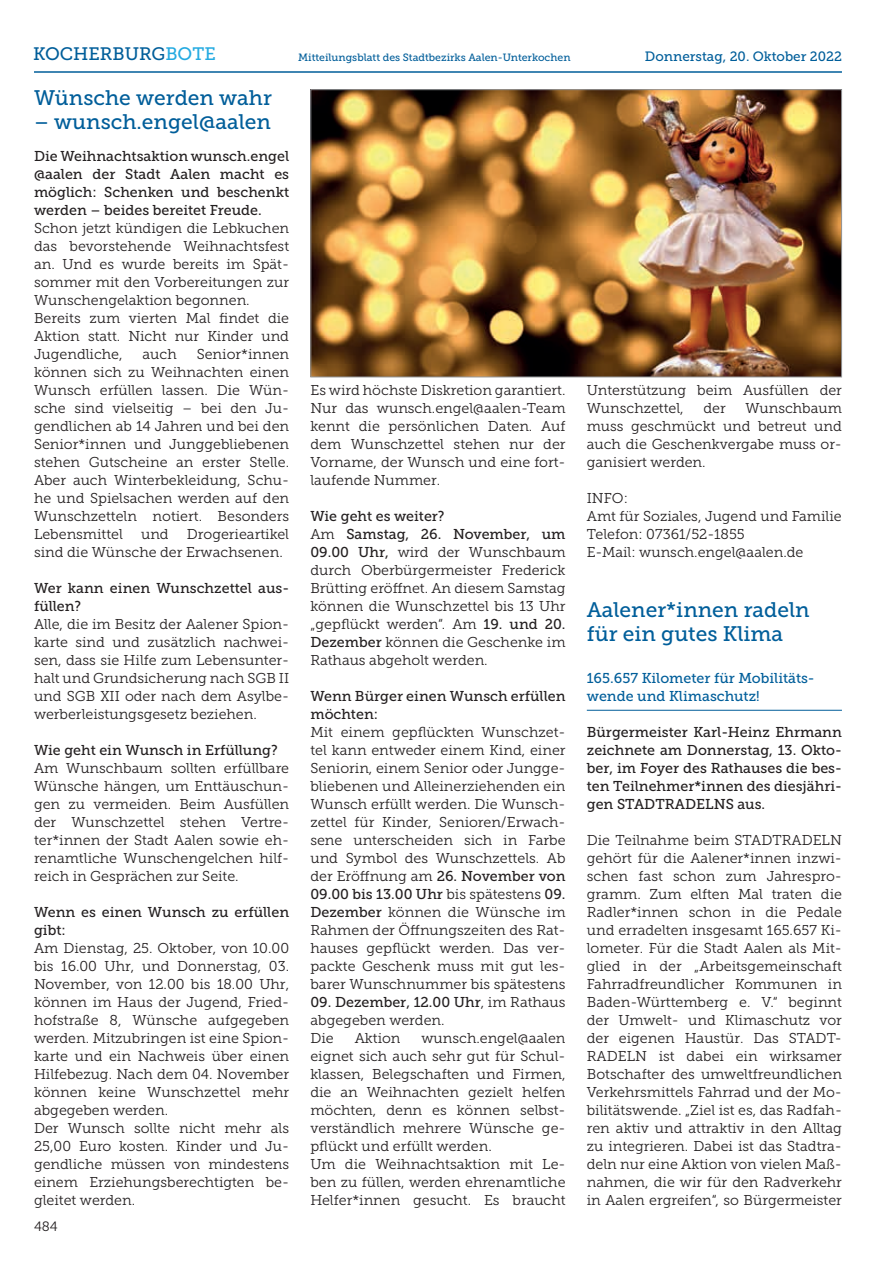
<style>
.page{position:relative;width:893px;height:1263px;background:#fff}
.page>*{position:absolute;margin:0;border:0;box-sizing:border-box;transform-origin:0 0}
.t1{font:21px/24px "Museo Slab 500";color:#005e9a}
.t2{font:18px "Museo Slab 500";color:#005e9a}
.t3{font:14.25px/18px "Museo Slab 300";color:#231f20;text-align:justify}
.t4{font:14.25px/18px "Museo Slab 500";color:#231f20}
.t5{font:14.25px/18px "Museo Slab 500";color:#005e9a}
.t6{font:13.5px "Museo Slab 500";color:#005e9a}
.t7{font:13.5px "Museo Slab 300";color:#231f20}
.t8{font:10.5px "Museo Slab 500";color:#005e9a}
.s1{color:#24aae1}
.s2{font-family:"Museo Slab 300"}
.s3{font-family:"Museo Slab 500"}
</style>
<div class="page">
<hr style="left:34px;top:71px;width:808px;height:2px;background:#005e9a">
<hr style="left:587px;top:710px;width:255px;height:1px;background:#005e9a">
<img style="left:312px;top:91px;width:528px;height:284px">
<div style="left:310px;top:89px;width:532px;height:288px;border:1px solid #939598"></div>
<p class="t2" style="left:33px;top:44px;width:184px">KOCHERBURG<span class="s1">BOTE</span></p>
<p class="t8" style="left:298px;top:51px;width:274px">Mitteilungsblatt des Stadtbezirks Aalen-Unterkochen</p>
<p class="t6" style="left:645px;top:49px;width:199px">Donnerstag, 20. Oktober 2022</p>
<h1 class="t1" style="left:34px;top:86px;width:239px">Wünsche werden wahr</h1>
<h1 class="t1" style="left:34px;top:110px;width:238px">– wunsch.engel@aalen</h1>
<p class="t4" style="left:34px;top:147px;width:257px;text-align:justify">Die Weihnachtsaktion wunsch.engel @aalen der Stadt Aalen macht es möglich: Schenken und beschenkt werden – beides bereitet Freude.</p>
<p class="t3" style="left:34px;top:219px;width:257px;text-align:left">Schon jetzt kündigen die Lebkuchen das bevorstehende Weihnachtsfest an. Und es wurde bereits im Spät&shy;sommer mit den Vorbereitungen zur<br>Wunschengelaktion begonnen.<br>Bereits zum vierten Mal findet die<br>Aktion statt. Nicht nur Kinder und<br>Jugendliche,</p>
<p class="t3" style="left:34px;top:345px;width:257px;text-indent:163px">Senior*innen können sich zu Weihnachten einen Wunsch erfüllen lassen. Die Wün&shy;sche sind vielseitig – bei den Ju&shy;gendlichen ab 14 Jahren und bei den Senior*innen und Junggebliebenen stehen Gutscheine an erster Stelle.<br>Aber auch Winterbekleidung, Schu&shy;he und Spielsachen werden auf den Wunschzetteln notiert. Besonders Lebensmittel</p>
<p class="t3" style="left:143px;top:345px;width:36px">auch</p>
<p class="t3" style="left:34px;top:525px;width:257px;text-indent:153px">Drogerieartikel sind die Wünsche der Erwachsenen.</p>
<p class="t4" style="left:34px;top:579px;width:257px">Wer kann einen Wunschzettel aus&shy;füllen?</p>
<p class="t3" style="left:34px;top:615px;width:257px">Alle, die im Besitz der Aalener Spion&shy;karte sind und zusätzlich nachwei&shy;sen, dass sie Hilfe zum Lebensunter&shy;halt und Grundsicherung nach SGB II und SGB XII oder nach dem Asylbe&shy;werberleistungsgesetz beziehen.</p>
<p class="t4" style="left:34px;top:741px;width:245px">Wie geht ein Wunsch in Erfüllung?</p>
<p class="t3" style="left:34px;top:759px;width:257px">Am Wunschbaum sollten erfüllbare Wünsche hängen, um Enttäuschun&shy;gen zu vermeiden. Beim Ausfüllen der Wunschzettel stehen Vertre&shy;ter*innen der Stadt Aalen sowie eh&shy;renamtliche Wunschengelchen hilf&shy;reich in Gesprächen zur Seite.</p>
<p class="t4" style="left:34px;top:903px;width:257px">Wenn es einen Wunsch zu erfüllen gibt:</p>
<p class="t3" style="left:34px;top:939px;width:257px;text-align:left">Am Dienstag, 25. Oktober, von 10.00 bis 16.00 Uhr, und Donnerstag, 03.<br>November, von 12.00 bis 18.00 Uhr, können im Haus der Jugend, Fried&shy;hofstraße 8, Wünsche aufgegeben werden. Mitzubringen ist eine Spion&shy;karte und ein Nachweis über einen<br>Hilfebezug. Nach dem 04. November können keine Wunschzettel mehr abgegeben werden.<br>Der Wunsch sollte nicht mehr als<br>25,00 Euro kosten. Kinder und Ju&shy;gendliche müssen von mindestens einem Erziehungsberechtigten be&shy;gleitet werden.</p>
<p class="t3" style="left:141px;top:525px;width:29px">und</p>
<p class="t7" style="left:34px;top:1218px;width:25px">484</p>
<p class="t3" style="left:310px;top:381px;width:257px">Es wird höchste Diskretion garantiert.<br>Nur das wunsch.engel@aalen-Team kennt die persönlichen Daten. Auf dem Wunschzettel stehen nur der Vorname, der Wunsch und eine fort&shy;laufende Nummer.</p>
<p class="t4" style="left:310px;top:507px;width:257px">Wie geht es weiter?<br><span class="s2">Am</span> Samstag, 26. November, um</p>
<p class="t3" style="left:310px;top:543px;width:257px"><span class="s3">09.00 Uhr,</span> wird der Wunschbaum durch Oberbürgermeister Frederick Brütting eröffnet. An diesem Samstag können die Wunschzettel bis 13 Uhr „gepflückt werden“. Am <span class="s3">19. und 20.<br>Dezember</span> können die Geschenke im Rathaus abgeholt werden.</p>
<p class="t4" style="left:310px;top:687px;width:257px">Wenn Bürger einen Wunsch erfüllen möchten:</p>
<p class="t3" style="left:310px;top:723px;width:257px">Mit einem gepflückten Wunschzet&shy;tel kann entweder einem Kind, einer Seniorin, einem Senior oder Jungge&shy;bliebenen und Alleinerziehenden ein Wunsch erfüllt werden. Die Wunsch&shy;zettel für Kinder, Senioren/Erwach&shy;sene unterscheiden sich in Farbe und Symbol des Wunschzettels. Ab der Eröffnung am <span class="s3">26. November von</span></p>
<p class="t4" style="left:310px;top:885px;width:257px">09.00 bis 13.00 Uhr <span class="s2">bis spätestens</span> 09.</p>
<p class="t3" style="left:310px;top:903px;width:257px"><span class="s3">Dezember</span> können die Wünsche im Rahmen der Öffnungszeiten des Rat&shy;hauses gepflückt werden. Das ver&shy;packte Geschenk muss mit gut les&shy;barer Wunschnummer bis spätestens</p>
<p class="t4" style="left:310px;top:993px;width:257px">09. Dezember, 12.00 Uhr<span class="s2">, im Rathaus</span></p>
<p class="t3" style="left:310px;top:1011px;width:136px">abgegeben werden.<br>Die</p>
<p class="t3" style="left:310px;top:1029px;width:257px;text-align:left;text-indent:111px">wunsch.engel@aalen eignet sich auch sehr gut für Schul&shy;klassen, Belegschaften und Firmen, die an Weihnachten gezielt helfen möchten, denn es können selbst&shy;verständlich mehrere Wünsche ge&shy;pflückt und erfüllt werden.<br>Um die Weihnachtsaktion mit Le&shy;ben zu füllen, werden ehrenamtliche<br>Helfer*innen gesucht. Es braucht</p>
<p class="t3" style="left:355px;top:1029px;width:47px">Aktion</p>
<p class="t3" style="left:587px;top:381px;width:257px">Unterstützung beim Ausfüllen der<br>Wunschzettel,</p>
<p class="t3" style="left:587px;top:399px;width:257px;text-indent:159px">Wunschbaum muss geschmückt und betreut und auch die Geschenkvergabe muss or&shy;ganisiert werden.</p>
<p class="t3" style="left:587px;top:489px;width:256px;text-align:left">INFO:<br>Amt für Soziales, Jugend und Familie<br>Telefon: 07361/52-1855<br>E-Mail: wunsch.engel@aalen.de</p>
<p class="t3" style="left:703px;top:399px;width:24px">der</p>
<h1 class="t1" style="left:587px;top:598px;width:224px">Aalener*innen radeln für ein gutes Klima</h1>
<p class="t5" style="left:587px;top:669px;width:229px">165.657 Kilometer für Mobilitäts&shy;wende und Klimaschutz!</p>
<p class="t4" style="left:587px;top:723px;width:257px;text-align:justify">Bürgermeister Karl-Heinz Ehrmann zeichnete am Donnerstag, 13. Okto&shy;ber, im Foyer des Rathauses die bes&shy;ten Teilnehmer*innen des diesjähri&shy;gen STADTRADELNS aus.</p>
<p class="t3" style="left:587px;top:831px;width:257px">Die Teilnahme beim STADTRADELN gehört für die Aalener*innen inzwi&shy;schen fast schon zum Jahrespro&shy;gramm. Zum elften Mal traten die Radler*innen schon in die Pedale und erradelten insgesamt 165.657 Ki&shy;lometer. Für die Stadt Aalen als Mit&shy;glied in der „Arbeitsgemeinschaft Fahrradfreundlicher Kommunen in Baden-Württemberg e. V.“ beginnt der Umwelt- und Klimaschutz vor der eigenen Haustür. Das STADT-RADELN ist dabei ein wirksamer Botschafter des umweltfreundlichen Verkehrsmittels Fahrrad und der Mo&shy;bilitätswende. „Ziel ist es, das Radfah&shy;ren aktiv und attraktiv in den Alltag zu integrieren. Dabei ist das Stadtra&shy;deln nur eine Aktion von vielen Maß&shy;nahmen, die wir für den Radverkehr in Aalen ergreifen“, so Bürgermeister</p>
</div>
